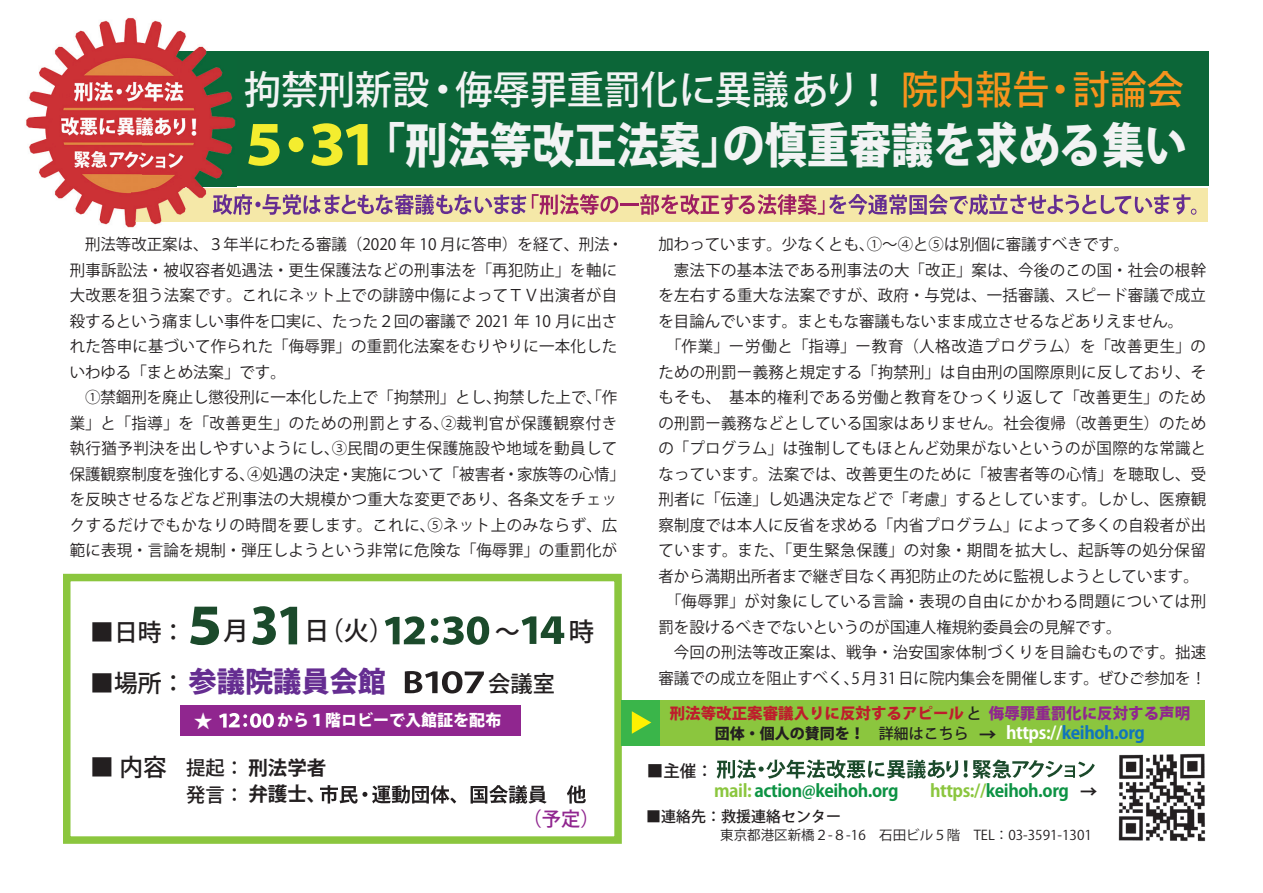
<style>
.page{position:relative;width:1263px;height:893px;background:#fff}
.page>*{position:absolute;margin:0;border:0;box-sizing:border-box;transform-origin:0 0}
.t1{font:800 48px "Koz Go Pr 6 N";color:#f2f3f4;scale:.88 1}
.t2{font:500 39px "Koz Go Pr 6 N";color:#f2f3f4;scale:.95 1}
.t3{font:800 28.5px "Koz Go Pr 6 N";color:#652d91}
.t4{font:500 25.5px "Koz Go Pr 6 N";color:#231f20}
.t5{font:500 24px "Koz Go Pr 6 N";color:#231f20}
.t6{font:500 22.5px "Koz Go Pr 6 N";color:#231f20}
.t7{font:700 19.5px "Koz Go Pr 6 N";color:#231f20}
.t8{font:500 19.5px "Koz Go Pr 6 N";color:#90268f}
.t9{font:800 18.9px "Koz Go Pr 6 N";color:#fff}
.t10{font:700 17.25px "Koz Go Pr 6 N";letter-spacing:-.025em;color:#0d9344}
.t11{font:700 17.25px "Koz Go Pr 6 N";letter-spacing:-.025em;color:#1074bc}
.t12{font:500 16.5px "Koz Go Pr 6 N";color:#231f20}
.t13{font:800 16.05px "Koz Go Pr 6 N";color:#fff}
.t14{font:15.75px/25.5px "Koz Go Pr 6 N";letter-spacing:.015em;color:#231f20}
.t15{font:800 15.45px "Koz Go Pr 6 N";color:#be1d2c}
.t16{font:800 15px "Koz Go Pr 6 N";color:#231f20}
.t17{font:500 15px "Koz Go Pr 6 N";color:#231f20}
.t18{font:13.5px "Koz Go Pr 6 N";color:#231f20}
.s1{font-size:42px}
.s2{color:#f7931d}
.s3{font-weight:500;font-size:24px;color:#231f20}
.s4{font-size:19.5px}
.s5{font-weight:500}
.s6{font-weight:500;font-size:15.3px;color:#231f20}
.s7{color:#90268f}
.s8{color:#231f20}
.s9{color:#fff}
.s10{color:#8bc63e}
</style>
<div class="page">
<div style="left:660px;top:700px;width:544px;height:45px;background:#8bc63e"></div>
<div style="left:143px;top:52px;width:1065px;height:134px;background:#0c6638"></div>
<svg style="left:63px;top:573px;width:563px;height:271px"></svg>
<div style="left:621px;top:700px;width:39px;height:45px;background:#3ab54a"></div>
<div style="left:131px;top:188px;width:1076px;height:33px;background:#f5e8a8"></div>
<img style="left:26px;top:17px;width:210px;height:211px">
<img style="left:143px;top:52px;width:93px;height:134px">
<img style="left:131px;top:188px;width:105px;height:33px">
<div style="left:180px;top:705px;width:340px;height:30px;background:#90268f"></div>
<svg style="left:717px;top:759px;width:378px;height:20px"></svg>
<svg style="left:320px;top:785px;width:136px;height:19px"></svg>
<svg style="left:471px;top:785px;width:76px;height:19px"></svg>
<svg style="left:567px;top:785px;width:19px;height:19px"></svg>
<svg style="left:219px;top:713px;width:55px;height:15px"></svg>
<img style="left:1118px;top:753px;width:88px;height:89px">
<svg style="left:213px;top:194px;width:313px;height:21px"></svg>
<svg style="left:532px;top:194px;width:86px;height:21px"></svg>
<hr style="left:620px;top:203px;width:19px;height:3px;background:#9e1f62">
<svg style="left:640px;top:194px;width:556px;height:21px"></svg>
<svg style="left:311px;top:123px;width:56px;height:43px"></svg>
<svg style="left:248px;top:124px;width:32px;height:42px"></svg>
<div style="left:289px;top:137px;width:14px;height:15px;background:#f4ed2f;border-radius:50%"></div>
<svg style="left:405px;top:671px;width:79px;height:22px"></svg>
<svg style="left:252px;top:606px;width:45px;height:39px"></svg>
<svg style="left:190px;top:607px;width:29px;height:38px"></svg>
<svg style="left:385px;top:616px;width:40px;height:28px"></svg>
<svg style="left:431px;top:616px;width:58px;height:29px"></svg>
<svg style="left:522px;top:616px;width:42px;height:28px"></svg>
<svg style="left:632px;top:711px;width:19px;height:23px"></svg>
<h2 class="t2" style="left:244px;top:68px;width:991px">拘禁刑新設・侮辱罪重罰化に異議あり<span class="s1">！</span><span class="s2">院内報告・討論会</span></h2>
<h1 class="t1" style="left:363px;top:119px;width:937px">「刑法等改正法案」の慎重審議を求める集い</h1>
<p class="t14" style="left:70px;top:232px;width:557px">　刑法等改正案は、３年半にわたる審議（2020 年 10 月に答申）を経て、刑法・刑事訴訟法・被収容者処遇法・更生保護法などの刑事法を「再犯防止」を軸に大改悪を狙う法案です。これにネット上での誹謗中傷によってＴＶ出演者が自殺するという痛ましい事件を口実に、たった２回の審議で 2021 年 10 月に出された答申に基づいて作られた「侮辱罪」の重罰化法案をむりやりに一本化したいわゆる「まとめ法案」です。<br>　①禁錮刑を廃止し懲役刑に一本化した上で「拘禁刑」とし、拘禁した上で、「作業」と「指導」を「改善更生」のための刑罰とする、②裁判官が保護観察付き執行猶予判決を出しやすいようにし、③民間の更生保護施設や地域を動員して保護観察制度を強化する、④処遇の決定・実施について「被害者・家族等の心情」を反映させるなどなど刑事法の大規模かつ重大な変更であり、各条文をチェックするだけでもかなりの時間を要します。これに、⑤ネット上のみならず、広範に表現・言論を規制・弾圧しようという非常に危険な「侮辱罪」の重罰化が</p>
<p class="t14" style="left:658px;top:232px;width:549px">加わっています。少なくとも、①～④と⑤は別個に審議すべきです。<br>　憲法下の基本法である刑事法の大「改正」案は、今後のこの国・社会の根幹を左右する重大な法案ですが、政府・与党は、一括審議、スピード審議で成立を目論んでいます。まともな審議もないまま成立させるなどありえません。<br>　「作業」ー労働と「指導」ー教育（人格改造プログラム）を「改善更生」のための刑罰ー義務と規定する「拘禁刑」は自由刑の国際原則に反しており、そもそも、　基本的権利である労働と教育をひっくり返して「改善更生」のための刑罰ー義務などとしている国家はありません。社会復帰（改善更生）のための「プログラム」は強制してもほとんど効果がないというのが国際的な常識となっています。法案では、改善更生のために「被害者等の心情」を聴取し、受刑者に「伝達」し処遇決定などで「考慮」するとしています。しかし、医療観察制度では本人に反省を求める「内省プログラム」によって多くの自殺者が出ています。また、「更生緊急保護」の対象・期間を拡大し、起訴等の処分保留者から満期出所者まで継ぎ目なく再犯防止のために監視しようとしています。　「侮辱罪」が対象にしている言論・表現の自由にかかわる問題については刑罰を設けるべきでないというのが国連人権規約委員会の見解です。<br>　今回の刑法等改正案は、戦争・治安国家体制づくりを目論むものです。拙速審議での成立を阻止すべく、5月 31日に院内集会を開催します。ぜひご参加を！</p>
<h3 class="t4" style="left:318px;top:616px;width:77px">（火）</h3>
<h3 class="t4" style="left:224px;top:616px;width:27px">月</h3>
<h3 class="t4" style="left:304px;top:616px;width:27px">日</h3>
<h3 class="t4" style="left:495px;top:618px;width:27px">～</h3>
<h3 class="t4" style="left:569px;top:618px;width:27px">時</h3>
<h3 class="t5" style="left:90px;top:619px;width:97px">■日時：</h3>
<h3 class="t3" style="left:90px;top:666px;width:297px"><span class="s3">■場所：</span>参議院議員会館</h3>
<h3 class="t6" style="left:488px;top:671px;width:68px">会議室</h3>
<p class="t9" style="left:194px;top:710px;width:20px">★</p>
<p class="t13" style="left:277px;top:711px;width:226px">から１階ロビーで入館証を配布</p>
<h3 class="t5" style="left:90px;top:754px;width:155px">■ 内容 <span class="s4">提起：</span></h3>
<p class="t7" style="left:186px;top:783px;width:142px"><span class="s5">発言：</span>弁護士、</p>
<p class="t7" style="left:248px;top:757px;width:79px">刑法学者</p>
<p class="t8" style="left:522px;top:808px;width:79px">（予定）</p>
<p class="t15" style="left:670px;top:704px;width:522px">刑法等改正案審議入りに反対するアピール<span class="s6">と</span><span class="s7">侮辱罪重罰化に反対する声明</span></p>
<p class="t16" style="left:715px;top:725px;width:256px">団体・個人の賛同を！ <span class="s5">詳細はこちら</span></p>
<p class="t11" style="left:979px;top:723px;width:167px"><span class="s8">→</span> <span class="s9">https://</span>keihoh.org</p>
<p class="t12" style="left:647px;top:761px;width:67px">■主催：</p>
<p class="t17" style="left:646px;top:808px;width:196px">■連絡先：救援連絡センター</p>
<p class="t10" style="left:714px;top:781px;width:186px"><span class="s10">mail:</span> action@keihoh.org</p>
<p class="t10" style="left:930px;top:781px;width:169px"><span class="s10">https://</span>keihoh.org <span class="s8">→</span></p>
<p class="t18" style="left:720px;top:827px;width:373px">東京都港区新橋２-８-16　石田ビル５階　TEL：03-3591-1301</p>
</div>
